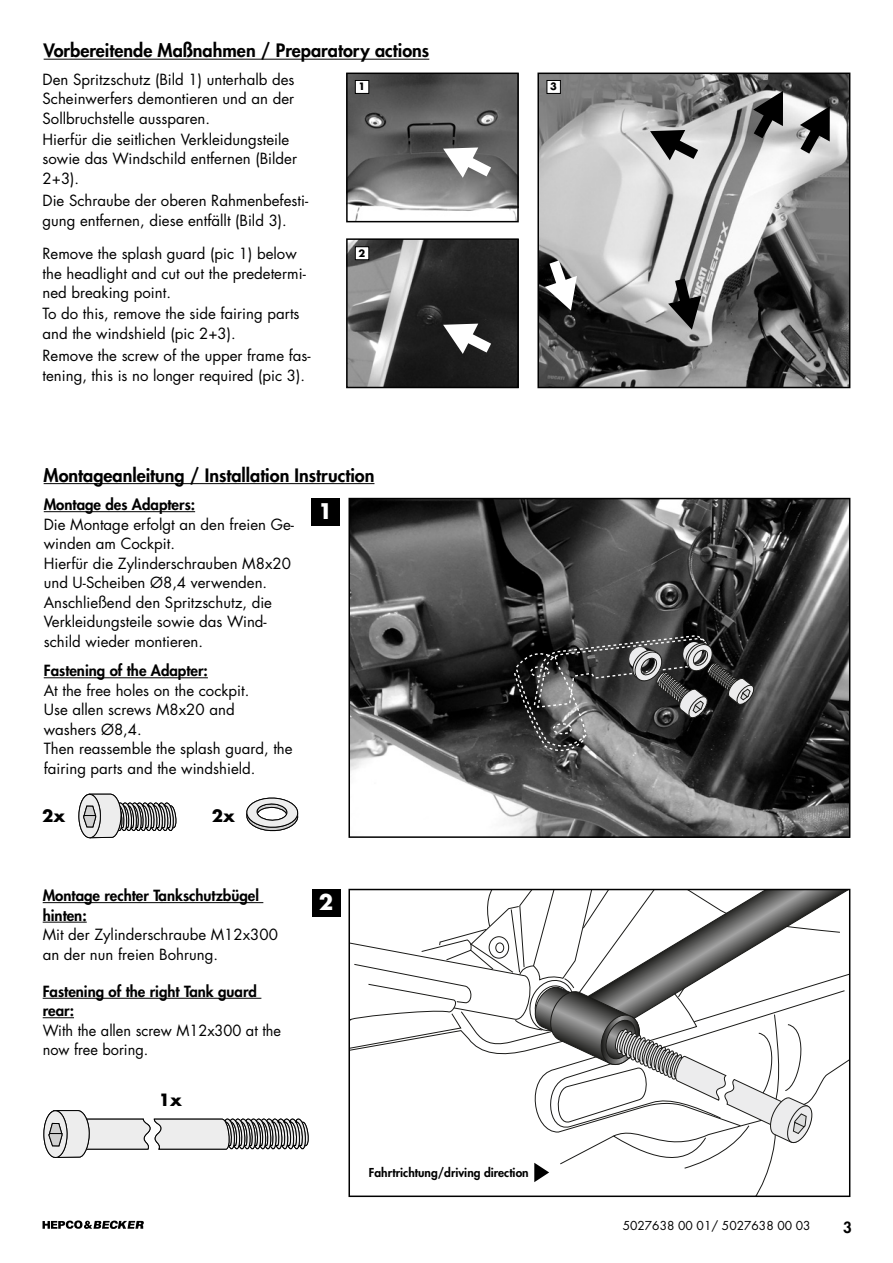
<style>
.page{position:relative;width:893px;height:1263px;background:#fff}
.page>*{position:absolute;margin:0;border:0;box-sizing:border-box;transform-origin:0 0}
.t1{font:700 21px "Futura Std";color:#fff}
.Headlines{font:800 18px "Futura Std";color:#000}
.t2{font:700 16.5px "Futura Std";color:#000}
.t3{font:15px/19.5px "Futura Std";color:#000}
.t4{font:800 15px "Futura Std";color:#000}
.t5{font:800 12px "Futura Std";color:#000}
.t6{font:12px "Futura Std";color:#000}
.t7{font:700 9.9px "Futura Std";color:#000}
</style>
<div class="page">
<svg style="left:43px;top:1220px;width:101px;height:9px"></svg>
<img style="left:540px;top:76px;width:307px;height:309px">
<div style="left:537px;top:73px;width:313px;height:315px;border:2px solid #000"></div>
<img style="left:349px;top:76px;width:167px;height:143px">
<div style="left:346px;top:73px;width:173px;height:149px;border:2px solid #000"></div>
<img style="left:349px;top:241px;width:167px;height:144px">
<div style="left:346px;top:238px;width:173px;height:150px;border:2px solid #000"></div>
<svg style="left:443px;top:324px;width:48px;height:30px"></svg>
<svg style="left:545px;top:260px;width:32px;height:51px"></svg>
<svg style="left:443px;top:147px;width:48px;height:31px"></svg>
<svg style="left:650px;top:130px;width:48px;height:30px"></svg>
<svg style="left:668px;top:279px;width:33px;height:51px;background:#686868"></svg>
<svg style="left:800px;top:106px;width:30px;height:48px"></svg>
<svg style="left:753px;top:91px;width:30px;height:47px"></svg>
<img style="left:351px;top:501px;width:496px;height:334px">
<div style="left:348px;top:498px;width:502px;height:340px;border:2px solid #000"></div>
<svg style="left:514px;top:636px;width:241px;height:116px;background:#474747"></svg>
<div style="left:553px;top:723px;width:19px;height:11px;border:1px dashed #fff;border-radius:50%"></div>
<hr style="left:44px;top:59px;width:385px;height:1px;background:#000">
<div style="left:355px;top:247px;width:14px;height:13px;background:#fff"></div>
<div style="left:355px;top:247px;width:14px;height:13px;border:1px solid #000"></div>
<div style="left:355px;top:80px;width:14px;height:13px;background:#fff"></div>
<div style="left:355px;top:80px;width:14px;height:14px;border:1px solid #000"></div>
<div style="left:547px;top:80px;width:13px;height:13px;background:#fff"></div>
<div style="left:547px;top:80px;width:13px;height:14px;border:1px solid #000"></div>
<hr style="left:44px;top:483px;width:330px;height:1px;background:#000">
<div style="left:311px;top:498px;width:29px;height:27px;background:#000"></div>
<hr style="left:44px;top:511px;width:151px;height:1px;background:#000">
<hr style="left:44px;top:677px;width:164px;height:1px;background:#000">
<div style="left:312px;top:889px;width:29px;height:27px;background:#000"></div>
<svg style="left:349px;top:889px;width:501px;height:307px"></svg>
<hr style="left:43px;top:902px;width:220px;height:1px;background:#000">
<hr style="left:43px;top:922px;width:44px;height:1px;background:#000">
<hr style="left:43px;top:998px;width:218px;height:1px;background:#000">
<hr style="left:43px;top:1017px;width:31px;height:1px;background:#000">
<svg style="left:43px;top:1110px;width:266px;height:48px"></svg>
<svg style="left:78px;top:793px;width:99px;height:46px"></svg>
<svg style="left:246px;top:797px;width:53px;height:35px"></svg>
<p class="Headlines" style="left:44px;top:39px;width:387px">Vorbereitende Maßnahmen / Preparatory actions</p>
<p class="t3" style="left:43px;top:70px;width:253px;text-align:justify">Den Spritzschutz (Bild 1) unterhalb des Scheinwerfers demontieren und an der Sollbruchstelle aussparen.</p>
<p class="t3" style="left:43px;top:130px;width:256px">Hierfür die seitlichen Verkleidungsteile sowie das Windschild entfernen (Bilder<br>2+3).</p>
<p class="t3" style="left:43px;top:191px;width:267px">Die Schraube der oberen Rahmenbefesti&shy;gung entfernen, diese entfällt (Bild 3).</p>
<p class="t3" style="left:43px;top:244px;width:265px">Remove the splash guard (pic 1) below the headlight and cut out the predetermi&shy;ned breaking point.</p>
<p class="t3" style="left:43px;top:304px;width:259px">To do this, remove the side fairing parts and the windshield (pic 2+3).</p>
<p class="t3" style="left:43px;top:346px;width:270px">Remove the screw of the upper frame fas&shy;tening, this is no longer required (pic 3).</p>
<p class="t7" style="left:359px;top:80px;width:8px">1</p>
<p class="t7" style="left:550px;top:80px;width:8px">3</p>
<p class="t7" style="left:359px;top:246px;width:8px">2</p>
<p class="Headlines" style="left:44px;top:464px;width:332px">Montageanleitung / Installation Instruction</p>
<p class="t1" style="left:318px;top:497px;width:16px">1</p>
<p class="t4" style="left:44px;top:495px;width:153px">Montage des Adapters:</p>
<p class="t3" style="left:44px;top:515px;width:252px">Die Montage erfolgt an den freien Ge&shy;winden am Cockpit.</p>
<p class="t3" style="left:44px;top:554px;width:249px">Hierfür die Zylinderschrauben M8x20 und U-Scheiben Ø8,4 verwenden.</p>
<p class="t3" style="left:44px;top:593px;width:230px">Anschließend den Spritzschutz, die<br>Verkleidungsteile sowie das Wind&shy;schild wieder montieren.</p>
<p class="t4" style="left:44px;top:661px;width:166px">Fastening of the Adapter:</p>
<p class="t3" style="left:44px;top:681px;width:207px">At the free holes on the cockpit.</p>
<p class="t3" style="left:44px;top:700px;width:192px">Use allen screws M8x20 and</p>
<p class="t3" style="left:44px;top:720px;width:100px">washers Ø8,4.</p>
<p class="t3" style="left:44px;top:739px;width:250px">Then reassemble the splash guard, the fairing parts and the windshield.</p>
<p class="t2" style="left:42px;top:804px;width:25px">2x</p>
<p class="t2" style="left:212px;top:804px;width:25px">2x</p>
<p class="t4" style="left:43px;top:886px;width:218px">Montage rechter Tankschutzbügel</p>
<p class="t4" style="left:43px;top:906px;width:46px">hinten:</p>
<p class="t3" style="left:43px;top:925px;width:237px">Mit der Zylinderschraube M12x300 an der nun freien Bohrung.</p>
<p class="t4" style="left:43px;top:982px;width:216px">Fastening of the right Tank guard</p>
<p class="t4" style="left:43px;top:1001px;width:33px">rear:</p>
<p class="t3" style="left:43px;top:1021px;width:240px">With the allen screw M12x300 at the now free boring.</p>
<p class="t2" style="left:159px;top:1089px;width:25px">1x</p>
<p class="t1" style="left:319px;top:888px;width:16px">2</p>
<p class="t5" style="left:369px;top:1165px;width:161px">Fahrtrichtung/driving direction</p>
<p class="t6" style="left:623px;top:1218px;width:189px">5027638 00 01/ 5027638 00 03</p>
<p class="t4" style="left:843px;top:1218px;width:10px">3</p>
</div>
